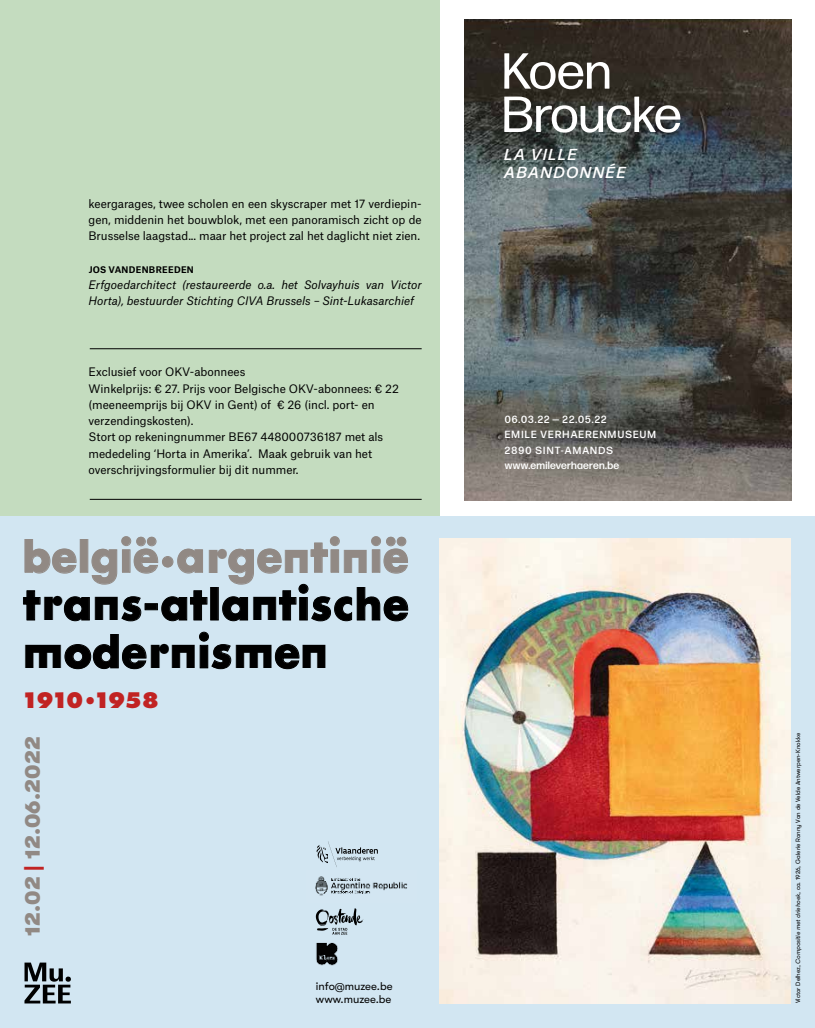
<style>
.page{position:relative;width:815px;height:1028px;background:#fff}
.page>*{position:absolute;margin:0;border:0;box-sizing:border-box;transform-origin:0 0}
.t1{font:50.5px/43.2px "Forma DJR Deck";letter-spacing:.005em;color:#fff}
.t2{font:700 49.62px/47.9px "Architype Renner";letter-spacing:.02em;color:#000}
.t3{font:700 49.62px "Architype Renner";letter-spacing:.015em;color:#918984}
.t4{font:21.25px "GT Walsheim Bl";letter-spacing:.015em;color:#918984}
.t5{font:800 20.88px "Futura";letter-spacing:-.115em;color:#c12323}
.t6{font:italic 500 16px/17.4px "Forma DJR Deck";letter-spacing:.13em;color:#fff}
.t7{font:11.25px/16.2px "Atlas Grotesk";letter-spacing:-.005em;color:#000;text-align:justify}
.t8{font:italic 11.25px/16.2px "Atlas Grotesk";letter-spacing:-.005em;color:#000}
.t9{font:11.25px/13.2px "GT Walsheim Pro";color:#000}
.t10{font:500 10.62px "Forma DJR Deck";letter-spacing:.02em;color:#fff}
.t11{font:500 10.38px/15.8px "Forma DJR Deck";letter-spacing:.115em;color:#fff}
.t12{font:700 8.75px "Atlas Grotesk";letter-spacing:.03em;color:#000}
.t13{font:6.25px "GT Walsheim Pro";color:#000}
.s1{font-family:"Futura Classic";font-size:50.12px}
.s2{font-family:"Futura Classic";font-size:50.25px}
.s3{font-size:19.5px}
.s4{color:#c12323}
.s5{font-style:italic}
</style>
<div class="page">
<div style="left:0;top:0;width:439px;height:1028px;background:#c4dcbf"></div>
<div style="left:0;top:516px;width:815px;height:512px;background:#d2e6f2"></div>
<img style="left:439px;top:539px;width:351px;height:464px">
<svg style="left:24px;top:962px;width:47px;height:41px"></svg>
<svg style="left:316px;top:908px;width:48px;height:26px"></svg>
<svg style="left:317px;top:841px;width:61px;height:26px"></svg>
<img style="left:316px;top:942px;width:22px;height:24px">
<img style="left:315px;top:876px;width:93px;height:20px">
<hr style="left:90px;top:499px;width:332px;height:1px;background:#000">
<hr style="left:90px;top:348px;width:332px;height:1px;background:#000">
<img style="left:464px;top:19px;width:328px;height:481px">
<p class="t7" style="left:89px;top:194px;width:335px">keergarages, twee scholen en een skyscraper met 17 verdiepin&shy;gen, middenin het bouwblok, met een panoramisch zicht op de Brusselse laagstad... maar het project zal het daglicht niet zien.</p>
<p class="t12" style="left:89px;top:262px;width:107px">JOS VANDENBREEDEN</p>
<p class="t8" style="left:89px;top:275px;width:335px">Erfgoedarchitect (restaureerde o.a. het Solvayhuis van Victor<br>Horta), bestuurder Stichting CIVA Brussels – Sint-Lukasarchief</p>
<p class="t7" style="left:89px;top:363px;width:312px;text-align:left">Exclusief voor OKV-abonnees<br>Winkelprijs: € 27. Prijs voor Belgische OKV-abonnees: € 22 (meeneemprijs bij OKV in Gent) of € 26 (incl. port- en verzendingskosten).<br>Stort op rekeningnummer BE67 448000736187 met als mededeling ‘Horta in Amerika’. Maak gebruik van het overschrijvingsformulier bij dit nummer.</p>
<h2 class="t3" style="left:23px;top:525px;width:387px">belgië•a<span class="s1">r</span>ge<span class="s1">n</span>ti<span class="s1">n</span>ië</h2>
<h2 class="t2" style="left:23px;top:579px;width:387px">t<span class="s2">r</span>a<span class="s2">n</span>s-atla<span class="s2">n</span>tische <span class="s2">m</span>ode<span class="s2">rn</span>is<span class="s2">m</span>e<span class="s2">n</span></h2>
<h3 class="t5" style="left:21px;top:687px;width:139px">1910<span class="s3">•</span>1958</h3>
<h3 class="t4" style="left:21px;top:935px;width:201px;rotate:-90deg">12.02 <span class="s4">|</span> 12.06.2022</h3>
<p class="t9" style="left:316px;top:979px;width:78px">info@muzee.be www.muzee.be</p>
<h1 class="t1" style="left:502px;top:48px;width:181px">Koen<br>Broucke</h1>
<h3 class="t6" style="left:505px;top:146px;width:122px">LA VILLE<br>ABANDONNÉE</h3>
<p class="t11" style="left:505px;top:411px;width:152px">06.03.22 – 22.05.22<br>EMILE VERHAERENMUSEUM<br>2890 SINT-AMANDS</p>
<p class="t10" style="left:505px;top:458px;width:116px">www.emileverhaeren.be</p>
<p class="t13" style="left:795px;top:1003px;width:272px;rotate:-90deg">Victor Delhez, <span class="s5">Compositie met driehoek,</span> ca. 1926, Galerie Ronny Van de Velde Antwerpen-Knokke</p>
</div>
